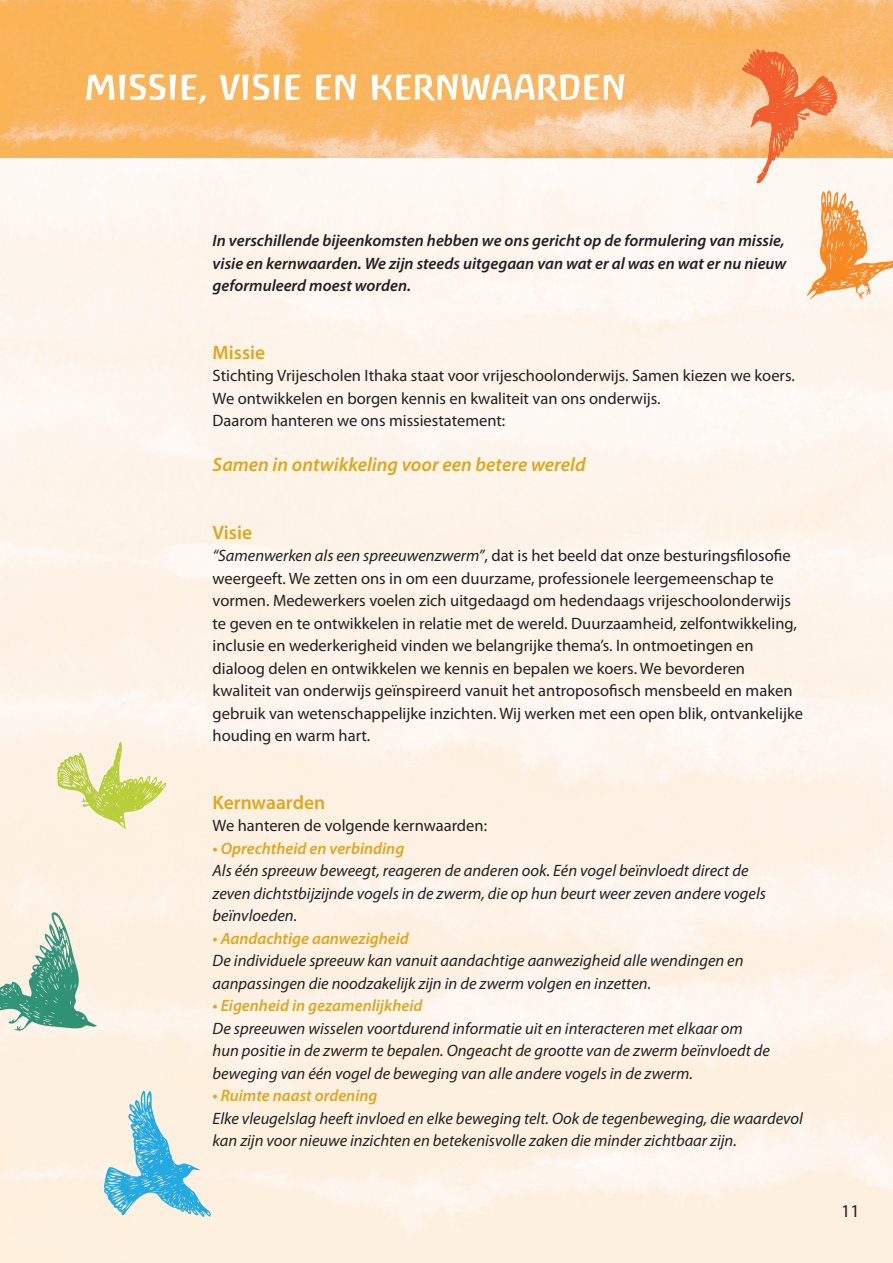
<style>
.page{position:relative;width:893px;height:1263px;background:#fff}
.page>*{position:absolute;margin:0;border:0;box-sizing:border-box;transform-origin:0 0}
._4__Intro{font:italic 600 19.5px "Myriad Pro";color:#dea71f}
._2__Kop{font:600 19.5px "Myriad Pro";color:#dea71f}
.t1{font:18px "Myriad Pro";color:#231f20}
._3__Txt{font:16.5px/22.5px "Myriad Pro";color:#231f20}
._3__Txt-2{font:italic 16.5px/22.5px "Myriad Pro";color:#231f20}
._4__Intro-2{font:italic 600 16.5px/22.5px "Myriad Pro";color:#231f20;text-align:justify}
._3__Txt-3{font:italic 600 16.5px "Myriad Pro";color:#dea71f}
.s1{font-style:italic}
</style>
<div class="page">
<img style="left:0;top:157px;width:893px;height:1106px">
<img style="left:0;top:0;width:893px;height:157px">
<svg style="left:0;top:912px;width:97px;height:122px;background:#b1cebb"></svg>
<svg style="left:104px;top:1090px;width:109px;height:127px;background:#b6d9df"></svg>
<svg style="left:806px;top:190px;width:87px;height:110px"></svg>
<svg style="left:742px;top:49px;width:95px;height:135px"></svg>
<svg style="left:86px;top:74px;width:538px;height:30px"></svg>
<svg style="left:57px;top:742px;width:110px;height:87px;background:#e6e5ac"></svg>
<p class="_4__Intro-2" style="left:213px;top:229px;width:575px">In verschillende bijeenkomsten hebben we ons gericht op de formulering van missie, visie en kernwaarden. We zijn steeds uitgegaan van wat er al was en wat er nu nieuw geformuleerd moest worden.</p>
<p class="_2__Kop" style="left:213px;top:340px;width:54px">Missie</p>
<p class="_3__Txt" style="left:213px;top:364px;width:584px">Stichting Vrijescholen Ithaka staat voor vrijeschoolonderwijs. Samen kiezen we koers.<br>We ontwikkelen en borgen kennis en kwaliteit van ons onderwijs.</p>
<p class="_3__Txt" style="left:213px;top:409px;width:294px">Daarom hanteren we ons missiestatement:</p>
<p class="_4__Intro" style="left:213px;top:452px;width:375px">Samen in ontwikkeling voor een betere wereld</p>
<p class="_2__Kop" style="left:213px;top:520px;width:41px">Visie</p>
<p class="_3__Txt" style="left:213px;top:544px;width:592px"><span class="s1">“Samenwerken als een spreeuwenzwerm”</span>, dat is het beeld dat onze besturingsfilosofie weergeeft. We zetten ons in om een duurzame, professionele leergemeenschap te vormen. Medewerkers voelen zich uitgedaagd om hedendaags vrijeschoolonderwijs te geven en te ontwikkelen in relatie met de wereld. Duurzaamheid, zelfontwikkeling, inclusie en wederkerigheid vinden we belangrijke thema’s. In ontmoetingen en dialoog delen en ontwikkelen we kennis en bepalen we koers. We bevorderen kwaliteit van onderwijs geïnspireerd vanuit het antroposofisch mensbeeld en maken gebruik van wetenschappelijke inzichten. Wij werken met een open blik, ontvankelijke houding en warm hart.</p>
<p class="_2__Kop" style="left:213px;top:790px;width:114px">Kernwaarden</p>
<p class="_3__Txt" style="left:213px;top:814px;width:276px">We hanteren de volgende kernwaarden:</p>
<p class="_3__Txt-3" style="left:213px;top:838px;width:193px">• Oprechtheid en verbinding</p>
<p class="_3__Txt-2" style="left:213px;top:859px;width:555px">Als één spreeuw beweegt, reageren de anderen ook. Eén vogel beïnvloedt direct de zeven dichtstbijzijnde vogels in de zwerm, die op hun beurt weer zeven andere vogels beïnvloeden.</p>
<p class="_3__Txt-3" style="left:213px;top:928px;width:198px">• Aandachtige aanwezigheid</p>
<p class="_3__Txt-2" style="left:213px;top:949px;width:532px">De individuele spreeuw kan vanuit aandachtige aanwezigheid alle wendingen en aanpassingen die noodzakelijk zijn in de zwerm volgen en inzetten.</p>
<p class="_3__Txt-3" style="left:213px;top:995px;width:211px">• Eigenheid in gezamenlijkheid</p>
<p class="_3__Txt-2" style="left:213px;top:1017px;width:559px">De spreeuwen wisselen voortdurend informatie uit en interacteren met elkaar om hun positie in de zwerm te bepalen. Ongeacht de grootte van de zwerm beïnvloedt de beweging van één vogel de beweging van alle andere vogels in de zwerm.</p>
<p class="_3__Txt-3" style="left:213px;top:1085px;width:166px">• Ruimte naast ordening</p>
<p class="_3__Txt-2" style="left:213px;top:1107px;width:592px">Elke vleugelslag heeft invloed en elke beweging telt. Ook de tegenbeweging, die waardevol kan zijn voor nieuwe inzichten en betekenisvolle zaken die minder zichtbaar zijn.</p>
<p class="t1" style="left:841px;top:1200px;width:20px">11</p>
</div>
